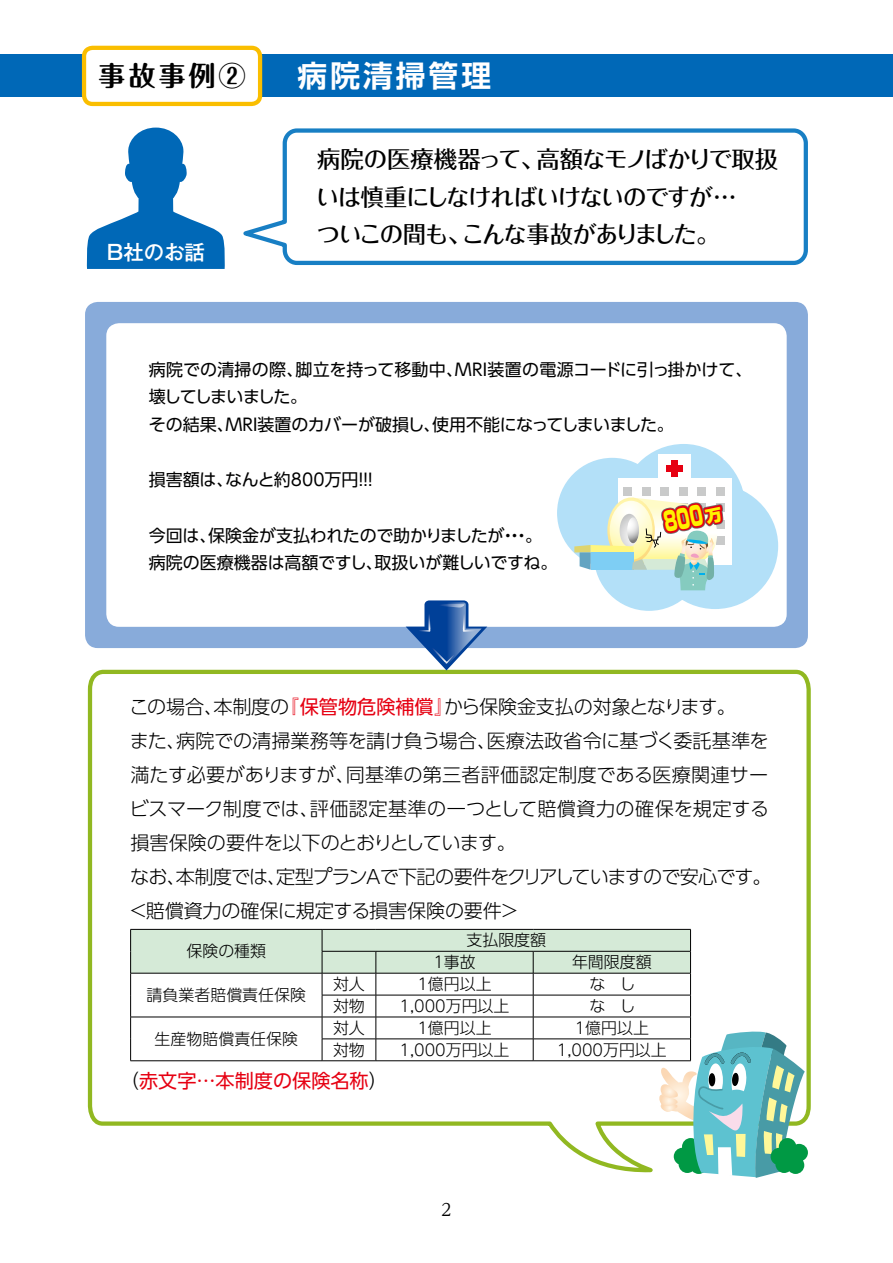
<style>
.page{position:relative;width:893px;height:1263px;background:#fff}
.page>*{position:absolute;margin:0;border:0;box-sizing:border-box;transform-origin:0 0}
.t1{font:700 29.7px "Shin Go Pro De";letter-spacing:.1em;color:#fff}
.t2{font:700 27.3px "Maru Fo Pro";letter-spacing:.1em;color:#000}
.t3{font:900 26.4px "Shin Go Pro";color:#fff100;scale:.61 1}
.t4{font:500 23.4px/37.2px "Folk Pro";letter-spacing:-.055em;color:#000}
.t5{font:500 20.4px "Gothic MB101 Pro";color:#fff}
.t6{font:300 19.2px/34px "UD Shin Go Pro";letter-spacing:-.01em;color:#000}
.t7{font:19.2px "UD Shin Go Pro";color:#e60012}
.t8{font:16.95px/27.6px "UD Shin Go Pro";letter-spacing:-.015em;color:#000}
.t9{font:16.95px "UD Reimin Pro";color:#000}
.t10{font:300 15.9px/21.9px "UD Shin Go Pro";color:#000}
.s1{font-size:16.05px}
.s2{font-weight:400;color:#e60012}
.s3{font-weight:300;color:#000}
</style>
<div class="page">
<svg style="left:87px;top:669px;width:724px;height:457px"></svg>
<div style="left:85px;top:302px;width:723px;height:346px;background:#88abda;border-radius:13px"></div>
<div style="left:106px;top:323px;width:681px;height:304px;background:#fff;border-radius:13px"></div>
<svg style="left:243px;top:128px;width:565px;height:137px"></svg>
<svg style="left:406px;top:600px;width:81px;height:70px"></svg>
<svg style="left:86px;top:128px;width:139px;height:141px"></svg>
<div style="left:557px;top:458px;width:110px;height:110px;background:#b3e0f8;border-radius:50%"></div>
<div style="left:621px;top:444px;width:124px;height:126px;background:#b3e0f8;border-radius:50%"></div>
<div style="left:652px;top:484px;width:126px;height:125px;background:#b3e0f8;border-radius:50%"></div>
<div style="left:594px;top:500px;width:110px;height:111px;background:#b3e0f8;border-radius:50%"></div>
<div style="left:618px;top:478px;width:51px;height:86px;background:#fff"></div>
<div style="left:658px;top:454px;width:33px;height:71px;background:#fff"></div>
<div style="left:680px;top:478px;width:51px;height:86px;background:#fff"></div>
<div style="left:666px;top:465px;width:16px;height:7px;background:#e60012"></div>
<div style="left:671px;top:460px;width:7px;height:16px;background:#e60012"></div>
<div style="left:623px;top:487px;width:9px;height:9px;background:#c9caca"></div>
<div style="left:642px;top:487px;width:8px;height:9px;background:#c9caca"></div>
<div style="left:660px;top:487px;width:9px;height:9px;background:#c9caca"></div>
<div style="left:679px;top:487px;width:8px;height:9px;background:#c9caca"></div>
<div style="left:697px;top:487px;width:9px;height:9px;background:#c9caca"></div>
<div style="left:716px;top:487px;width:9px;height:9px;background:#c9caca"></div>
<svg style="left:574px;top:497px;width:155px;height:93px"></svg>
<div style="left:0;top:55px;width:893px;height:42px;background:#0068b7"></div>
<div style="left:84px;top:48px;width:176px;height:56px;background:#fff;border-radius:9px"></div>
<div style="left:82px;top:46px;width:180px;height:60px;border:4px solid #fabe00;border-radius:9px"></div>
<svg style="left:130px;top:929px;width:678px;height:249px"></svg>
<h2 class="t2" style="left:98px;top:54px;width:149px">事故事例②</h2>
<h1 class="t1" style="left:298px;top:52px;width:195px">病院清掃管理</h1>
<p class="t5" style="left:107px;top:235px;width:100px">B社のお話</p>
<p class="t4" style="left:316px;top:138px;width:464px">病院の医療機器って、高額なモノばかりで取扱いは慎重にしなければいけないのですが…<br>ついこの間も、こんな事故がありました。</p>
<p class="t8" style="left:149px;top:355px;width:605px">病院での清掃の際、脚立を持って移動中、ＭＲＩ装置の電源コードに引っ掛かけて、壊してしまいました。<br>その結果、ＭＲＩ装置のカバーが破損し、使用不能になってしまいました。</p>
<p class="t8" style="left:149px;top:466px;width:232px">損害額は、なんと約800万円！！！</p>
<p class="t8" style="left:149px;top:521px;width:410px">今回は、保険金が支払われたので助かりましたが・・・。病院の医療機器は高額ですし、取扱いが難しいですね。</p>
<h3 class="t3" style="left:660px;top:502px;width:97px;rotate:-11deg">800 <span class="s1">万</span></h3>
<p class="t6" style="left:129px;top:689px;width:644px">この場合、本制度の<span class="s2">『保管物危険補償』</span>から保険金支払の対象となります。<br>また、病院での清掃業務等を請け負う場合、医療法政省令に基づく委託基準を満たす必要がありますが、同基準の第三者評価認定制度である医療関連サービスマーク制度では、評価認定基準の一つとして賠償資力の確保を規定する損害保険の要件を以下のとおりとしています。<br>なお、本制度では、定型プランＡで下記の要件をクリアしていますので安心です。＜賠償資力の確保に規定する損害保険の要件＞</p>
<p class="t10" style="left:186px;top:940px;width:81px">保険の種類</p>
<p class="t10" style="left:433px;top:929px;width:114px;text-indent:33px">支払限度額<br>1事故</p>
<p class="t10" style="left:572px;top:951px;width:81px">年間限度額</p>
<p class="t10" style="left:147px;top:983px;width:161px">請負業者賠償責任保険</p>
<p class="t10" style="left:333px;top:972px;width:33px">対人</p>
<p class="t10" style="left:417px;top:972px;width:76px">1億円以上</p>
<p class="t10" style="left:589px;top:972px;width:47px">な　し</p>
<p class="t10" style="left:333px;top:994px;width:33px">対物</p>
<p class="t10" style="left:400px;top:994px;width:111px">1,000万円以上</p>
<p class="t10" style="left:589px;top:994px;width:47px">な　し</p>
<p class="t10" style="left:333px;top:1016px;width:33px">対人</p>
<p class="t10" style="left:417px;top:1016px;width:76px">1億円以上</p>
<p class="t10" style="left:575px;top:1016px;width:76px">1億円以上</p>
<p class="t10" style="left:333px;top:1038px;width:33px">対物</p>
<p class="t10" style="left:400px;top:1038px;width:111px">1,000万円以上</p>
<p class="t10" style="left:557px;top:1038px;width:111px">1,000万円以上</p>
<p class="t7" style="left:120px;top:1065px;width:269px"><span class="s3">（</span>赤文字…本制度の保険名称<span class="s3">）</span></p>
<p class="t10" style="left:155px;top:1027px;width:145px">生産物賠償責任保険</p>
<p class="t9" style="left:441px;top:1195px;width:12px">2</p>
</div>
